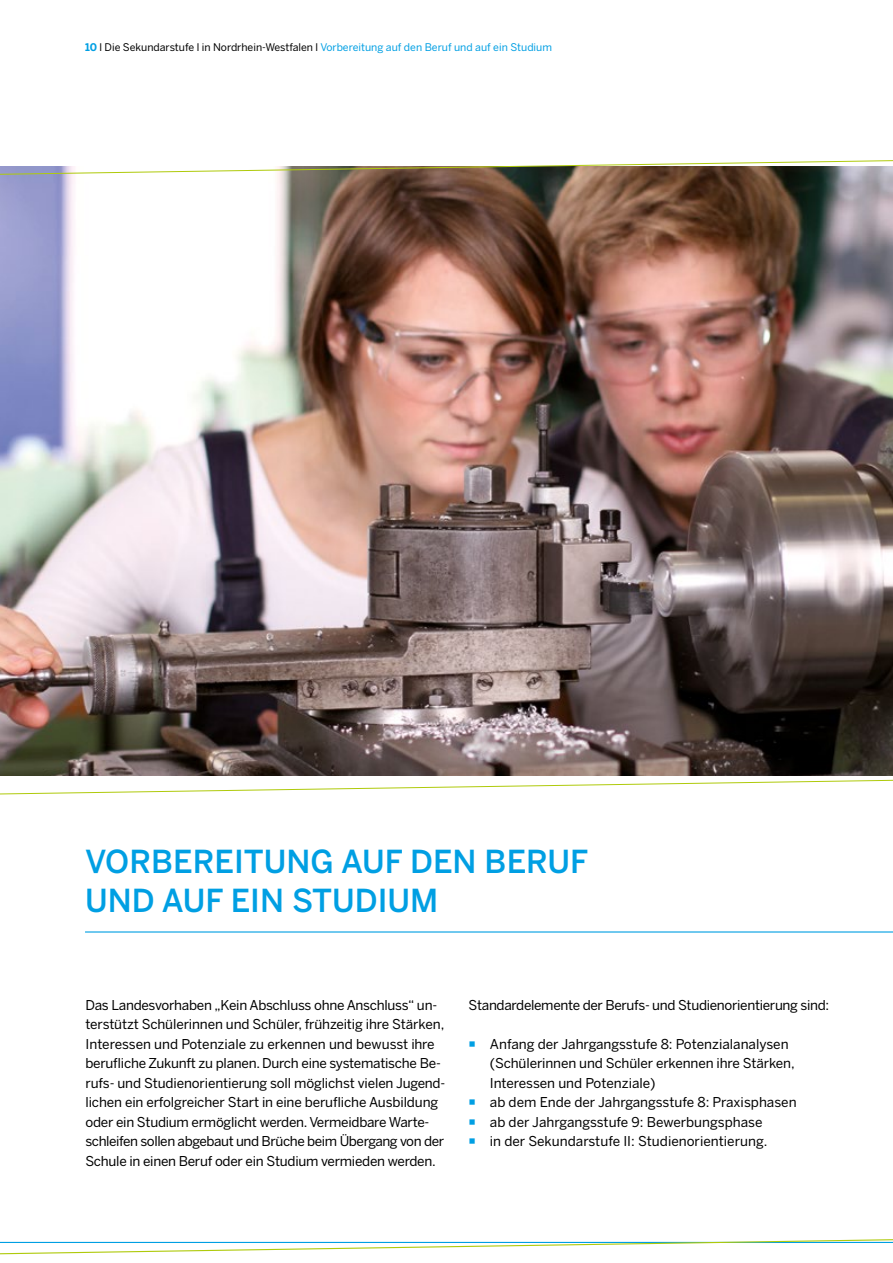
<style>
.page{position:relative;width:893px;height:1263px;background:#fff}
.page>*{position:absolute;margin:0;border:0;box-sizing:border-box;transform-origin:0 0}
.t1{font:500 31.5px/39px "Benton Sans";color:#009fe3}
.t2{font:13.5px/19.5px "Benton Sans";letter-spacing:-.01em;color:#000}
.t3{font:10.5px "Benton Sans";color:#000}
.s1{font-weight:700;color:#009fe3}
.s2{color:#009fe3}
</style>
<div class="page">
<svg style="left:0;top:1239px;width:893px;height:16px"></svg>
<hr style="left:85px;top:931px;width:808px;height:1px;background:#009fe3">
<img style="left:0;top:160px;width:893px;height:635px">
<p class="t3" style="left:85px;top:41px;width:468px"><span class="s1">10</span> l Die Sekundarstufe l in Nordrhein-Westfalen l <span class="s2">Vorbereitung auf den Beruf und auf ein Studium</span></p>
<h1 class="t1" style="left:85px;top:842px;width:505px">VORBEREITUNG AUF DEN BERUF<br>UND AUF EIN STUDIUM</h1>
<p class="t2" style="left:85px;top:995px;width:361px">Das Landesvorhaben „Kein Abschluss ohne Anschluss“ un&shy;terstützt Schülerinnen und Schüler, frühzeitig ihre Stärken, Interessen und Potenziale zu erkennen und bewusst ihre berufliche Zukunft zu planen. Durch eine systematische Be&shy;rufs- und Studienorientierung soll möglichst vielen Jugend&shy;lichen ein erfolgreicher Start in eine berufliche Ausbildung oder ein Studium ermöglicht werden. Vermeidbare Warte&shy;schleifen sollen abgebaut und Brüche beim Übergang von der Schule in einen Beruf oder ein Studium vermieden werden.</p>
<p class="t2" style="left:469px;top:995px;width:362px">Standardelemente der Berufs- und Studienorientierung sind:</p>
<p class="t2" style="left:490px;top:1034px;width:308px">Anfang der Jahrgangsstufe 8: Potenzialanalysen (Schülerinnen und Schüler erkennen ihre Stärken, Interessen und Potenziale)<br>ab dem Ende der Jahrgangsstufe 8: Praxisphasen ab der Jahrgangsstufe 9: Bewerbungsphase<br>in der Sekundarstufe II: Studienorientierung.</p>
</div>
